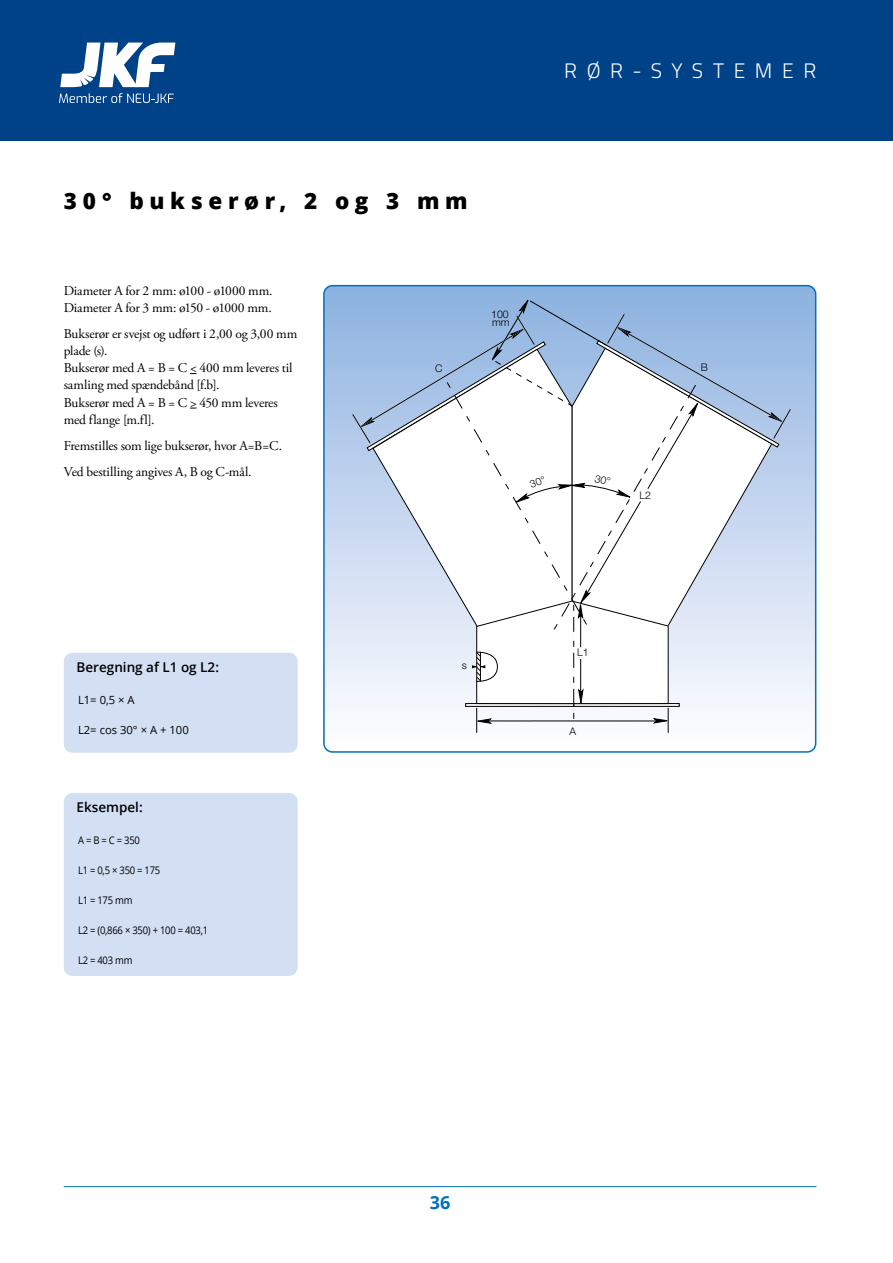
<style>
.page{position:relative;width:893px;height:1263px;background:#fff}
.page>*{position:absolute;margin:0;border:0;box-sizing:border-box;transform-origin:0 0}
.t1{font:800 22.5px "Open Sans";letter-spacing:.25em;color:#000}
.t2{font:300 21px "Titillium";letter-spacing:.46em;color:#fff}
.t3{font:700 18px "Open Sans";color:#0070ba}
.t4{font:13.5px/17.2px "Adobe Garamond Pro";letter-spacing:-.015em;color:#000}
.t5{font:600 13.5px "Open Sans";color:#000}
.t6{font:11.25px "Open Sans";color:#000}
.t7{font:10.5px "Open Sans";letter-spacing:-.025em;color:#000;scale:.9 1}
.t8{font:300 10.5px "Helvetica Neue";color:#000}
</style>
<div class="page">
<div style="left:0;top:0;width:893px;height:140px;background:#004288"></div>
<div style="left:64px;top:653px;width:234px;height:100px;background:#d3dff3;border-radius:9px"></div>
<div style="left:64px;top:793px;width:234px;height:183px;background:#d3dff3;border-radius:9px"></div>
<svg style="left:324px;top:286px;width:492px;height:466px"></svg>
<div style="left:323px;top:285px;width:493px;height:468px;border:2px solid #0070ba;border-radius:9px"></div>
<hr style="left:64px;top:1186px;width:752px;height:1px;background:#0070ba">
<svg style="left:60px;top:43px;width:115px;height:44px"></svg>
<svg style="left:59px;top:93px;width:115px;height:10px"></svg>
<svg style="left:352px;top:298px;width:439px;height:435px"></svg>
<h1 class="t1" style="left:64px;top:183px;width:405px">30° bukserør, 2 og 3 mm</h1>
<p class="t4" style="left:64px;top:282px;width:210px">Diameter A for 2 mm: ø100 - ø1000 mm.<br>Diameter A for 3 mm: ø150 - ø1000 mm.</p>
<p class="t4" style="left:64px;top:325px;width:235px">Bukserør er svejst og udført i 2,00 og 3,00 mm plade (s).<br>Bukserør med A = B = C &lt; 400 mm leveres til samling med spændebånd [f.b].<br>Bukserør med A = B = C &gt; 450 mm leveres med flange [m.fl].</p>
<p class="t4" style="left:64px;top:433px;width:220px;line-height:25.8px">Fremstilles som lige bukserør, hvor A=B=C.<br>Ved bestilling angives A, B og C-mål.</p>
<p class="t8" style="left:435px;top:362px;width:9px">C</p>
<p class="t8" style="left:491px;top:307px;width:19px">100</p>
<p class="t8" style="left:492px;top:316px;width:19px">mm</p>
<h2 class="t2" style="left:564px;top:55px;width:254px">RØR-SYSTEMER</h2>
<p class="t8" style="left:639px;top:489px;width:13px">L2</p>
<p class="t8" style="left:701px;top:361px;width:9px">B</p>
<p class="t5" style="left:77px;top:657px;width:144px">Beregning af L1 og L2:</p>
<p class="t6" style="left:78px;top:692px;width:58px">L1= 0,5 × A</p>
<p class="t6" style="left:78px;top:722px;width:112px">L2= cos 30° × A + 100</p>
<p class="t5" style="left:77px;top:798px;width:68px">Eksempel:</p>
<p class="t7" style="left:78px;top:833px;width:70px">A = B = C = 350</p>
<p class="t7" style="left:78px;top:863px;width:93px">L1 = 0,5 × 350 = 175</p>
<p class="t7" style="left:78px;top:893px;width:62px">L1 = 175 mm</p>
<p class="t7" style="left:78px;top:923px;width:146px">L2 = (0,866 × 350) + 100 = 403,1</p>
<p class="t7" style="left:78px;top:953px;width:62px">L2 = 403 mm</p>
<p class="t8" style="left:462px;top:659px;width:7px">s</p>
<p class="t8" style="left:577px;top:646px;width:13px">L1</p>
<p class="t8" style="left:570px;top:725px;width:8px">A</p>
<h3 class="t3" style="left:430px;top:1189px;width:22px">36</h3>
</div>
